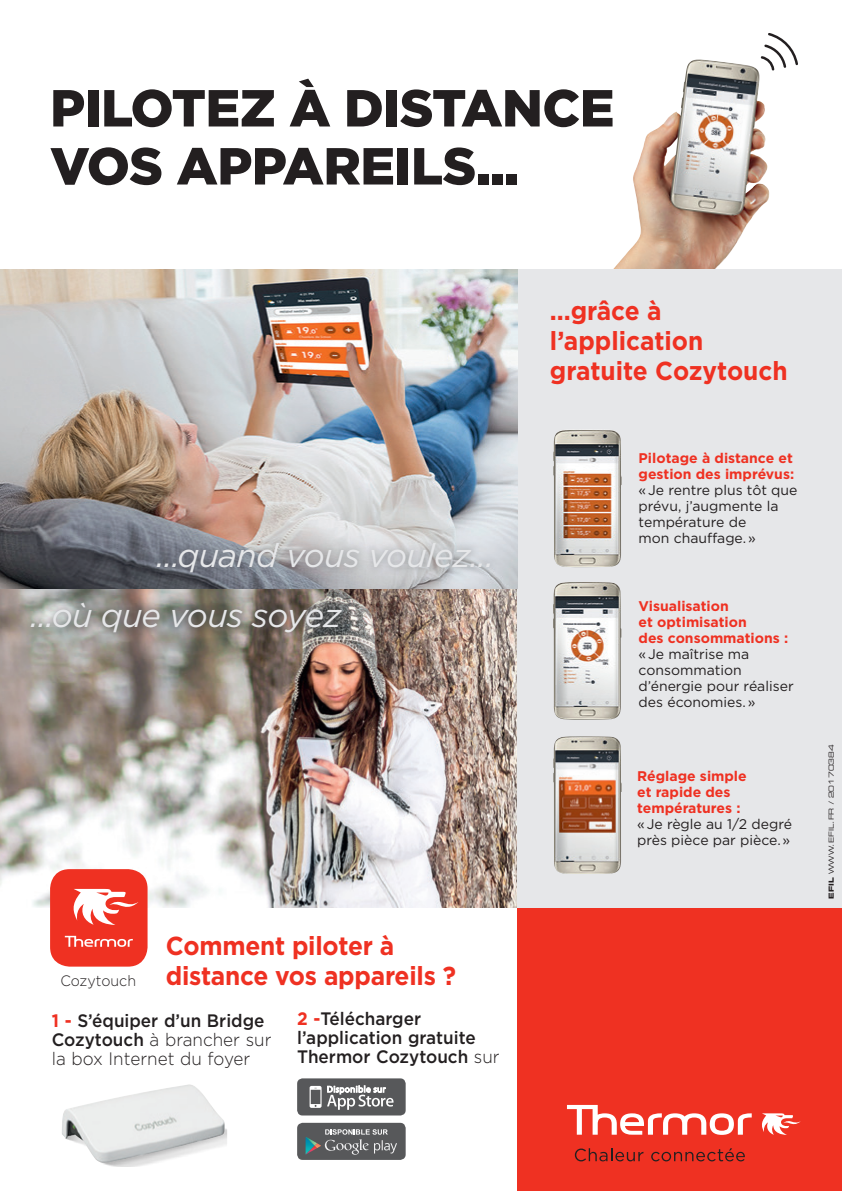
<style>
.page{position:relative;width:842px;height:1191px;background:#fff}
.page>*{position:absolute;margin:0;border:0;box-sizing:border-box;transform-origin:0 0}
.t1{font:900 52px/58px "Gotham";letter-spacing:-.01em;color:#231f20}
.t2{font:italic 33px "Gotham";letter-spacing:-.02em;color:#e6e7e9}
.t3{font:700 26px/30px "Gotham";letter-spacing:-.01em;color:#ef3122;scale:.94 1}
.Verso-caractéristiqu{font:300 18px/19px "Gotham";color:#231f20;scale:.95 1}
.Verso-caractéristiqu-2{font:500 18px/19px "Gotham";color:#231f20;scale:.95 1}
.Verso-caractéristiqu-3{font:300 15px "Gotham";color:#231f20;scale:.95 1}
.t4{font:14px/16px "Gotham";color:#231f20}
.t5{font:700 14px/16px "Gotham";color:#ef3122}
.t6{font:7px "Eurostile Extended Two";color:#231f20}
.s1{font-weight:700;color:#ef3122}
.s2{font-weight:500}
.s3{font-weight:300}
.s4{font-weight:400;color:#231f20}
.s5{font-family:"Eurostile Bold Extended Two"}
</style>
<div class="page">
<img style="left:613px;top:61px;width:156px;height:208px">
<div style="left:297px;top:1078px;width:109px;height:37px;background:#57585a;border-radius:5px"></div>
<svg style="left:309px;top:1085px;width:85px;height:25px"></svg>
<div style="left:297px;top:1122px;width:109px;height:37px;background:#57585a;border-radius:6px"></div>
<svg style="left:306px;top:1129px;width:91px;height:25px"></svg>
<img style="left:103px;top:1128px;width:124px;height:39px">
<img style="left:62px;top:1084px;width:163px;height:79px">
<div style="left:518px;top:907px;width:324px;height:284px;background:#ef3122"></div>
<svg style="left:762px;top:1113px;width:39px;height:21px"></svg>
<svg style="left:567px;top:1105px;width:185px;height:29px"></svg>
<svg style="left:575px;top:1148px;width:68px;height:13px"></svg>
<svg style="left:651px;top:1148px;width:94px;height:13px"></svg>
<img style="left:0;top:588px;width:518px;height:319px">
<div style="left:518px;top:269px;width:324px;height:638px;background:#e6e7e9"></div>
<svg style="left:759px;top:33px;width:39px;height:39px"></svg>
<img style="left:553px;top:430px;width:69px;height:137px">
<img style="left:553px;top:736px;width:69px;height:138px">
<img style="left:553px;top:582px;width:68px;height:137px">
<img style="left:0;top:269px;width:518px;height:319px">
<div style="left:50px;top:869px;width:98px;height:97px;background:#ef3122;border-radius:20px"></div>
<svg style="left:73px;top:889px;width:66px;height:36px"></svg>
<svg style="left:65px;top:935px;width:68px;height:11px"></svg>
<div style="left:148px;top:534px;width:350px;height:47px;background:#46494c;opacity:.22"></div>
<div style="left:23px;top:594px;width:327px;height:47px;background:#46494c;opacity:.45"></div>
<p class="t1" style="left:50px;top:78px;width:566px">PILOTEZ À DISTANCE<br>VOS APPAREILS...</p>
<p class="t2" style="left:156px;top:534px;width:339px">...quand vous voulez...</p>
<p class="t2" style="left:30px;top:594px;width:312px">...où que vous soyez</p>
<p class="Verso-caractéristiqu-3" style="left:60px;top:971px;width:81px">Cozytouch</p>
<p class="t3" style="left:166px;top:930px;width:310px">Comment piloter à distance vos appareils ?</p>
<p class="Verso-caractéristiqu" style="left:52px;top:1010px;width:233px"><span class="s1">1 -</span> <span class="s2">S’équiper d’un Bridge<br>Cozytouch</span> à brancher sur la box Internet du foyer</p>
<p class="Verso-caractéristiqu-2" style="left:297px;top:1009px;width:215px"><span class="s1">2 -</span>Télécharger l’application gratuite<br>Thermor Cozytouch <span class="s3">sur</span></p>
<p class="t3" style="left:550px;top:296px;width:254px">...grâce à l’application gratuite Cozytouch</p>
<p class="t4" style="left:639px;top:450px;width:160px"><span class="s1">Pilotage à distance et gestion des imprévus: </span>« Je rentre plus tôt que prévu, j’augmente la température de<br>mon chauffage. »</p>
<p class="t4" style="left:639px;top:597px;width:157px"><span class="s1">Visualisation<br>et optimisation<br>des consommations : </span>« Je maîtrise ma consommation d’énergie pour réaliser des économies. »</p>
<p class="t5" style="left:637px;top:768px;width:156px">Réglage simple<br>et rapide des températures :<br><span class="s4">« Je règle au 1/2 degré près pièce par pièce. »</span></p>
<p class="t6" style="left:826px;top:898px;width:156px;rotate:-90deg"><span class="s5">EFIL</span> WWW.EFIL.FR / 20170384</p>
</div>
